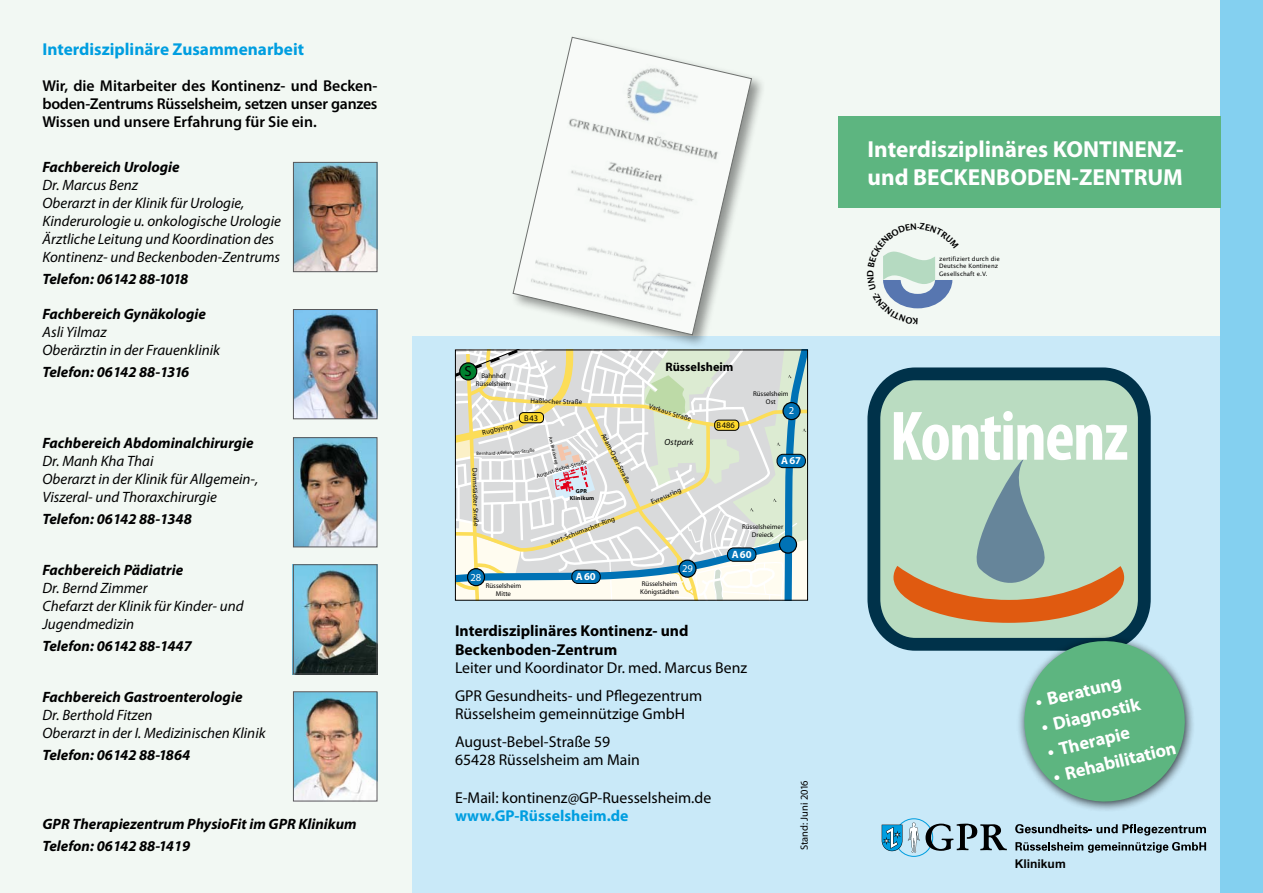
<style>
.page{position:relative;width:1263px;height:893px;background:#fff}
.page>*{position:absolute;margin:0;border:0;box-sizing:border-box;transform-origin:0 0}
.t1{font:700 condensed 70.65px "Myriad Pro";letter-spacing:-.025em;color:#fff}
.t2{font:700 23.25px/28.5px "Myriad Pro";color:#fff}
.t3{font:700 18.3px "Myriad Pro";color:#fff}
.t4{font:700 17.25px "Myriad Pro";color:#009ee0}
.t5{font:15.75px/27.3px "Myriad Pro";color:#000}
.t6{font:600 15.75px/18px "Myriad Pro";color:#000;text-align:justify}
.t7{font:700 15.75px/18.8px "Myriad Pro";color:#000}
.t8{font:700 15.75px "Myriad Pro";color:#009ee0}
.t9{font:italic 15px/18px "Myriad Pro";color:#000}
.t10{font:italic 700 15px/22.2px "Myriad Pro";color:#000}
.t11{font:700 14.55px "Officina Sans LT";color:#000}
.t12{font:700 12.3px "Myriad";color:#000}
.t13{font:700 12.15px "Arial";color:#000}
.t14{font:700 10.65px "Myriad";letter-spacing:.05em;color:#fff}
.t15{font:10.65px "Myriad";color:#fff}
.t16{font:10.5px "Myriad Pro";color:#000}
.t17{font:italic 8.85px "Myriad";letter-spacing:.02em;color:#000}
.t18{font:600 8.7px "Lucida Sans";color:#000}
.t19{font:700 8.4px "Officina Sans LT";color:#000}
.t20{font:6.9px/8.2px "Myriad";color:#000;text-align:center}
.t21{font:6px/7.6px "Lucida Sans";letter-spacing:.005em;color:#000}
.t22{font:5.85px "Myriad";color:#000}
.t23{font:700 5.85px/7.1px "Myriad";letter-spacing:.025em;color:#000;text-align:center}
.t24{font:4.8px "Myriad";color:#000}
</style>
<div class="page">
<div style="left:0;top:0;width:420px;height:893px;background:#f2f8f3"></div>
<div style="left:412px;top:332px;width:851px;height:561px;background:#c9e9f8"></div>
<div style="left:412px;top:0;width:851px;height:336px;background:#f2f8f3"></div>
<svg style="left:1015px;top:824px;width:191px;height:12px"></svg>
<svg style="left:1015px;top:842px;width:191px;height:11px"></svg>
<svg style="left:882px;top:818px;width:125px;height:39px"></svg>
<img style="left:295px;top:311px;width:80px;height:106px">
<div style="left:293px;top:309px;width:84px;height:110px;border:1px solid #58585a"></div>
<img style="left:295px;top:439px;width:80px;height:106px">
<div style="left:293px;top:437px;width:84px;height:110px;border:1px solid #58585a"></div>
<img style="left:293px;top:566px;width:84px;height:109px">
<div style="left:293px;top:564px;width:84px;height:110px;border:1px solid #58585a"></div>
<img style="left:295px;top:693px;width:80px;height:106px">
<div style="left:293px;top:691px;width:84px;height:110px;border:1px solid #58585a"></div>
<img style="left:295px;top:164px;width:80px;height:106px">
<div style="left:293px;top:162px;width:84px;height:110px;border:1px solid #58585a"></div>
<div style="left:1220px;top:0;width:43px;height:893px;background:#84d0f0"></div>
<div style="left:509px;top:34px;width:256px;height:314px;background:#000;opacity:.75"></div>
<svg style="left:512px;top:37px;width:240px;height:298px"></svg>
<svg style="left:457px;top:352px;width:349px;height:247px;background:#d5dcd3"></svg>
<div style="left:455px;top:350px;width:353px;height:251px;border:1px solid #000"></div>
<div style="left:838px;top:116px;width:382px;height:92px;background:#5db580"></div>
<div style="left:874px;top:374px;width:270px;height:270px;background:#badcc1;border-radius:43px"></div>
<div style="left:867px;top:367px;width:284px;height:284px;border:13px solid #00324a;border-radius:43px"></div>
<svg style="left:893px;top:458px;width:231px;height:165px"></svg>
<svg style="left:1016px;top:633px;width:177px;height:177px"></svg>
<svg style="left:883px;top:251px;width:70px;height:58px"></svg>
<p class="t4" style="left:43px;top:38px;width:263px">Interdisziplinäre Zusammenarbeit</p>
<p class="t6" style="left:43px;top:77px;width:336px">Wir, die Mitarbeiter des Kontinenz- und Becken&shy;boden-Zentrums Rüsselsheim, setzen unser ganzes Wissen und unsere Erfahrung für Sie ein.</p>
<p class="t10" style="left:43px;top:155px;width:139px">Fachbereich Urologie</p>
<p class="t9" style="left:43px;top:176px;width:240px">Dr. Marcus Benz<br>Oberarzt in der Klinik für Urologie, Kinderurologie u. onkologische Urologie Ärztliche Leitung und Koordination des Kontinenz- und Beckenboden-Zentrums</p>
<p class="t10" style="left:43px;top:268px;width:147px">Telefon: 06142 88-1018</p>
<p class="t10" style="left:43px;top:303px;width:165px">Fachbereich Gynäkologie</p>
<p class="t9" style="left:43px;top:323px;width:179px">Asli Yilmaz<br>Oberärztin in der Frauenklinik</p>
<p class="t10" style="left:43px;top:361px;width:148px">Telefon: 06142 88-1316</p>
<p class="t10" style="left:43px;top:431px;width:213px">Fachbereich Abdominalchirurgie</p>
<p class="t9" style="left:43px;top:451px;width:217px">Dr. Manh Kha Thai<br>Oberarzt in der Klinik für Allgemein-,<br>Viszeral- und Thoraxchirurgie</p>
<p class="t10" style="left:43px;top:507px;width:151px">Telefon: 06142 88-1348</p>
<p class="t10" style="left:43px;top:558px;width:142px">Fachbereich Pädiatrie</p>
<p class="t9" style="left:43px;top:578px;width:203px">Dr. Bernd Zimmer<br>Chefarzt der Klinik für Kinder- und<br>Jugendmedizin</p>
<p class="t10" style="left:43px;top:634px;width:151px">Telefon: 06142 88-1447</p>
<p class="t10" style="left:43px;top:685px;width:201px">Fachbereich Gastroenterologie</p>
<p class="t9" style="left:43px;top:705px;width:225px">Dr. Berthold Fitzen<br>Oberarzt in der I. Medizinischen Klinik</p>
<p class="t10" style="left:43px;top:743px;width:149px">Telefon: 06142 88-1864</p>
<p class="t10" style="left:43px;top:812px;width:316px">GPR Therapiezentrum PhysioFit im GPR Klinikum<br>Telefon: 06142 88-1419</p>
<p class="t11" style="left:464px;top:363px;width:9px">S</p>
<p class="t20" style="left:476px;top:371px;width:37px">Bahnhof<br>Rüsselsheim</p>
<p class="t20" style="left:531px;top:397px;width:53px;rotate:2deg">Haßlocher Straße</p>
<p class="t19" style="left:524px;top:413px;width:16px">B43</p>
<p class="t20" style="left:481px;top:429px;width:33px;rotate:-13deg">Rugbyring</p>
<p class="t20" style="left:607px;top:432px;width:57px;rotate:63deg">Adam-Opel-Straße</p>
<p class="t24" style="left:553px;top:436px;width:30px;rotate:77deg">Am Brückweg</p>
<p class="t24" style="left:476px;top:451px;width:40px;rotate:-2deg">Bernhard-Adelung</p>
<p class="t24" style="left:515px;top:450px;width:22px;rotate:-6deg">en-Straße</p>
<p class="t22" style="left:536px;top:473px;width:54px;rotate:-17deg">August-Bebel-Straße</p>
<p class="t20" style="left:478px;top:468px;width:60px;rotate:88deg">Darmstädter Straße</p>
<p class="t23" style="left:570px;top:488px;width:26px">GPR<br>Klinikum</p>
<p class="t20" style="left:550px;top:539px;width:70px;rotate:-21deg">Kurt-Schumacher-Ring</p>
<p class="t15" style="left:470px;top:572px;width:12px">28</p>
<p class="t20" style="left:486px;top:581px;width:37px">Rüsselsheim<br>Mitte</p>
<p class="t14" style="left:576px;top:571px;width:21px">A60</p>
<p class="t12" style="left:665px;top:361px;width:69px">Rüsselsheim</p>
<p class="t20" style="left:650px;top:402px;width:46px;rotate:18deg">Varkaus Straße</p>
<p class="t17" style="left:664px;top:437px;width:31px">Ostpark</p>
<p class="t19" style="left:716px;top:420px;width:20px">B486</p>
<p class="t20" style="left:753px;top:389px;width:37px">Rüsselsheim<br>Ost</p>
<p class="t15" style="left:789px;top:405px;width:7px">2</p>
<p class="t14" style="left:781px;top:455px;width:21px">A67</p>
<p class="t20" style="left:650px;top:499px;width:34px;rotate:-23deg">Evreuxring</p>
<p class="t20" style="left:742px;top:523px;width:43px">Rüsselsheimer<br>Dreieck</p>
<p class="t15" style="left:682px;top:563px;width:12px">29</p>
<p class="t20" style="left:640px;top:580px;width:40px;text-align:left">Rüsselsheim<br>Königstädten</p>
<p class="t14" style="left:732px;top:549px;width:21px">A60</p>
<p class="t7" style="left:455px;top:621px;width:235px">Interdisziplinäres Kontinenz- und<br>Beckenboden-Zentrum</p>
<p class="t5" style="left:455px;top:654px;width:294px">Leiter und Koordinator Dr. med. Marcus Benz<br>GPR Gesundheits- und Pflegezentrum</p>
<p class="t5" style="left:455px;top:700px;width:232px">Rüsselsheim gemeinnützige GmbH<br>August-Bebel-Straße 59</p>
<p class="t5" style="left:455px;top:746px;width:186px">65428 Rüsselsheim am Main</p>
<p class="t5" style="left:455px;top:784px;width:258px">E-Mail: kontinenz@GP-Ruesselsheim.de</p>
<p class="t8" style="left:455px;top:805px;width:175px">www.GP-Rüsselsheim.de</p>
<p class="t16" style="left:798px;top:850px;width:72px;rotate:-90deg">Stand: Juni 2016</p>
<h2 class="t2" style="left:867px;top:134px;width:318px">Interdisziplinäres KONTINENZ&shy;und BECKENBODEN-ZENTRUM</h2>
<p class="t18" style="left:865px;top:277px;width:8px;rotate:-90deg">D</p>
<p class="t21" style="left:939px;top:255px;width:62px">zertifiziert durch die<br>Deutsche Kontinenz<br>Gesellschaft e.V.</p>
<h1 class="t1" style="left:890px;top:392px;width:240px">Kontinenz</h1>
<p class="t3" style="left:1033px;top:690px;width:89px;rotate:-13deg">• Beratung</p>
<p class="t3" style="left:1039px;top:715px;width:102px;rotate:-13deg">• Diagnostik</p>
<p class="t3" style="left:1045px;top:740px;width:86px;rotate:-13deg">• Therapie</p>
<p class="t3" style="left:1051px;top:764px;width:127px;rotate:-13deg">• Rehabilitation</p>
<p class="t13" style="left:1015px;top:855px;width:53px">Klinikum</p>
</div>
